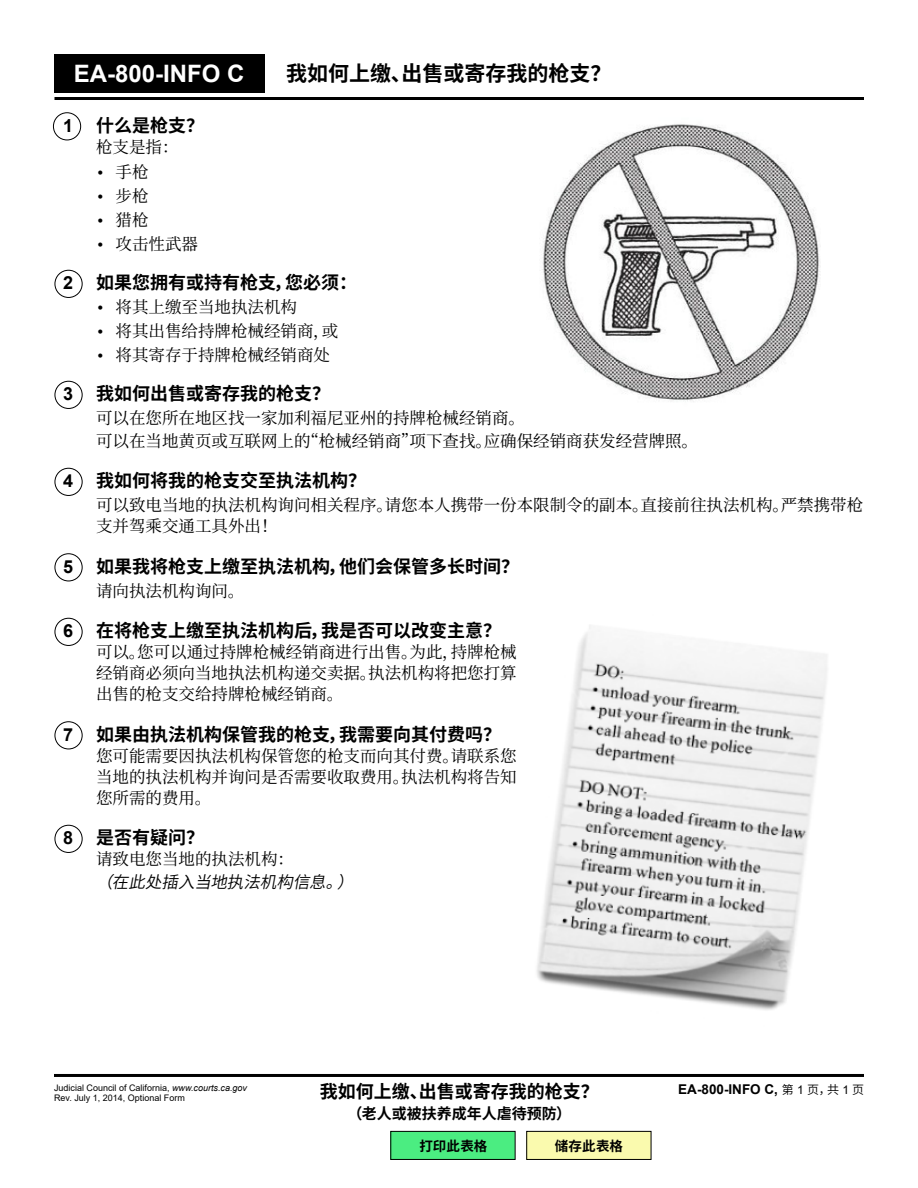
<style>
.page{position:relative;width:918px;height:1188px;background:#fff}
.page>*{position:absolute;margin:0;border:0;box-sizing:border-box;transform-origin:0 0}
.t1{font:700 24px "Arial";color:#fff}
.t2{font:700 21px "Source Han Sans SC";color:#000}
.t3{font:700 18px "Source Han Sans SC";color:#000}
.t4{font:700 18px "Arial";color:#000}
.t5{font:16.5px/21px "Source Han Serif SC";color:#000}
.t6{font:italic 16.5px "Source Han Sans SC";color:#000}
.t7{font:700 15px "Source Han Sans SC";color:#000}
.t8{font:700 13.5px "Arial";color:#000}
.t9{font:700 13.5px "Source Han Sans SC";letter-spacing:.005em;color:#000}
.t10{font:9px/10.8px "Arial";color:#000}
.s1{font-family:"Times New Roman"}
.s2{font-style:italic}
.s3{font-family:"Source Han Sans SC";font-weight:400;font-size:12px}
.s4{font-weight:400;font-size:12px}
</style>
<div class="page">
<hr style="left:54px;top:1074px;width:810px;height:3px;background:#000">
<hr style="left:54px;top:97px;width:810px;height:3px;background:#000">
<div style="left:54px;top:54px;width:210px;height:39px;background:#000"></div>
<img style="left:542px;top:124px;width:278px;height:278px">
<div style="left:53px;top:112px;width:28px;height:28px;border:1px solid #000;border-radius:50%"></div>
<div style="left:55px;top:270px;width:27px;height:28px;border:1px solid #000;border-radius:50%"></div>
<div style="left:55px;top:381px;width:27px;height:28px;border:1px solid #000;border-radius:50%"></div>
<div style="left:55px;top:468px;width:27px;height:28px;border:1px solid #000;border-radius:50%"></div>
<div style="left:55px;top:553px;width:27px;height:28px;border:1px solid #000;border-radius:50%"></div>
<div style="left:55px;top:618px;width:27px;height:28px;border:1px solid #000;border-radius:50%"></div>
<div style="left:55px;top:721px;width:27px;height:28px;border:1px solid #000;border-radius:50%"></div>
<div style="left:55px;top:825px;width:27px;height:28px;border:1px solid #000;border-radius:50%"></div>
<img style="left:536px;top:625px;width:291px;height:385px">
<div style="left:391px;top:1131px;width:124px;height:28px;background:#4bed81"></div>
<div style="left:390px;top:1131px;width:126px;height:29px;border:1px solid #000"></div>
<div style="left:527px;top:1131px;width:124px;height:28px;background:#fafaae"></div>
<div style="left:526px;top:1131px;width:125px;height:29px;border:1px solid #000"></div>
<h1 class="t1" style="left:74px;top:57px;width:172px">EA-800-INFO C</h1>
<p class="t2" style="left:286px;top:61px;width:327px">我如何上缴、出售或寄存我的枪支？</p>
<p class="t4" style="left:63px;top:113px;width:12px">1</p>
<p class="t3" style="left:96px;top:115px;width:109px">什么是枪支？</p>
<p class="t5" style="left:96px;top:137px;width:84px">枪支是指：</p>
<p class="t5" style="left:98px;top:162px;width:52px"><span class="s1">•</span> 手枪</p>
<p class="t5" style="left:98px;top:186px;width:52px"><span class="s1">•</span> 步枪</p>
<p class="t5" style="left:98px;top:210px;width:52px"><span class="s1">•</span> 猎枪</p>
<p class="t5" style="left:98px;top:234px;width:102px"><span class="s1">•</span> 攻击性武器</p>
<p class="t4" style="left:63px;top:270px;width:12px">2</p>
<p class="t3" style="left:96px;top:273px;width:262px">如果您拥有或持有枪支，您必须：</p>
<p class="t5" style="left:98px;top:297px;width:201px"><span class="s1">•</span> 将其上缴至当地执法机构</p>
<p class="t5" style="left:98px;top:321px;width:242px"><span class="s1">•</span> 将其出售给持牌枪械经销商，或</p>
<p class="t5" style="left:98px;top:345px;width:234px"><span class="s1">•</span> 将其寄存于持牌枪械经销商处</p>
<p class="t4" style="left:63px;top:381px;width:12px">3</p>
<p class="t3" style="left:96px;top:384px;width:235px">我如何出售或寄存我的枪支？</p>
<p class="t5" style="left:96px;top:407px;width:604px;line-height:22.5px">可以在您所在地区找一家加利福尼亚州的持牌枪械经销商。<br>可以在当地黄页或互联网上的“枪械经销商”项下查找。应确保经销商获发经营牌照。</p>
<p class="t4" style="left:63px;top:468px;width:12px">4</p>
<p class="t3" style="left:96px;top:471px;width:271px">我如何将我的枪支交至执法机构？</p>
<p class="t5" style="left:96px;top:495px;width:769px">可以致电当地的执法机构询问相关程序。请您本人携带一份本限制令的副本。直接前往执法机构。严禁携带枪支并驾乘交通工具外出！</p>
<p class="t4" style="left:63px;top:554px;width:12px">5</p>
<p class="t3" style="left:96px;top:556px;width:424px">如果我将枪支上缴至执法机构，他们会保管多长时间？</p>
<p class="t5" style="left:96px;top:581px;width:150px">请向执法机构询问。</p>
<p class="t4" style="left:63px;top:618px;width:12px">6</p>
<p class="t3" style="left:96px;top:621px;width:406px">在将枪支上缴至执法机构后，我是否可以改变主意？</p>
<p class="t5" style="left:96px;top:642px;width:422px;text-align:justify">可以。您可以通过持牌枪械经销商进行出售。为此，持牌枪械经销商必须向当地执法机构递交卖据。执法机构将把您打算出售的枪支交给持牌枪械经销商。</p>
<p class="t4" style="left:63px;top:722px;width:12px">7</p>
<p class="t3" style="left:96px;top:724px;width:406px">如果由执法机构保管我的枪支，我需要向其付费吗？</p>
<p class="t5" style="left:96px;top:746px;width:422px;text-align:justify">您可能需要因执法机构保管您的枪支而向其付费。请联系您当地的执法机构并询问是否需要收取费用。执法机构将告知您所需的费用。</p>
<p class="t4" style="left:63px;top:825px;width:12px">8</p>
<p class="t3" style="left:96px;top:828px;width:109px">是否有疑问？</p>
<p class="t5" style="left:96px;top:849px;width:199px">请致电您当地的执法机构：</p>
<p class="t6" style="left:96px;top:873px;width:267px">（在此处插入当地执法机构信息。）</p>
<p class="t10" style="left:54px;top:1082px;width:195px">Judicial Council of California, <span class="s2">www.courts.ca.gov<br></span>Rev. July 1, 2014, Optional Form</p>
<p class="t3" style="left:320px;top:1082px;width:280px">我如何上缴、出售或寄存我的枪支？</p>
<p class="t7" style="left:348px;top:1105px;width:225px">（老人或被扶养成年人虐待预防）</p>
<p class="t9" style="left:419px;top:1138px;width:70px">打印此表格</p>
<p class="t9" style="left:555px;top:1138px;width:70px">储存此表格</p>
<p class="t8" style="left:678px;top:1080px;width:187px">EA-800-INFO C, <span class="s3">第</span> <span class="s4">1</span> <span class="s3">页，共</span> <span class="s4">1</span> <span class="s3">页</span></p>
</div>
